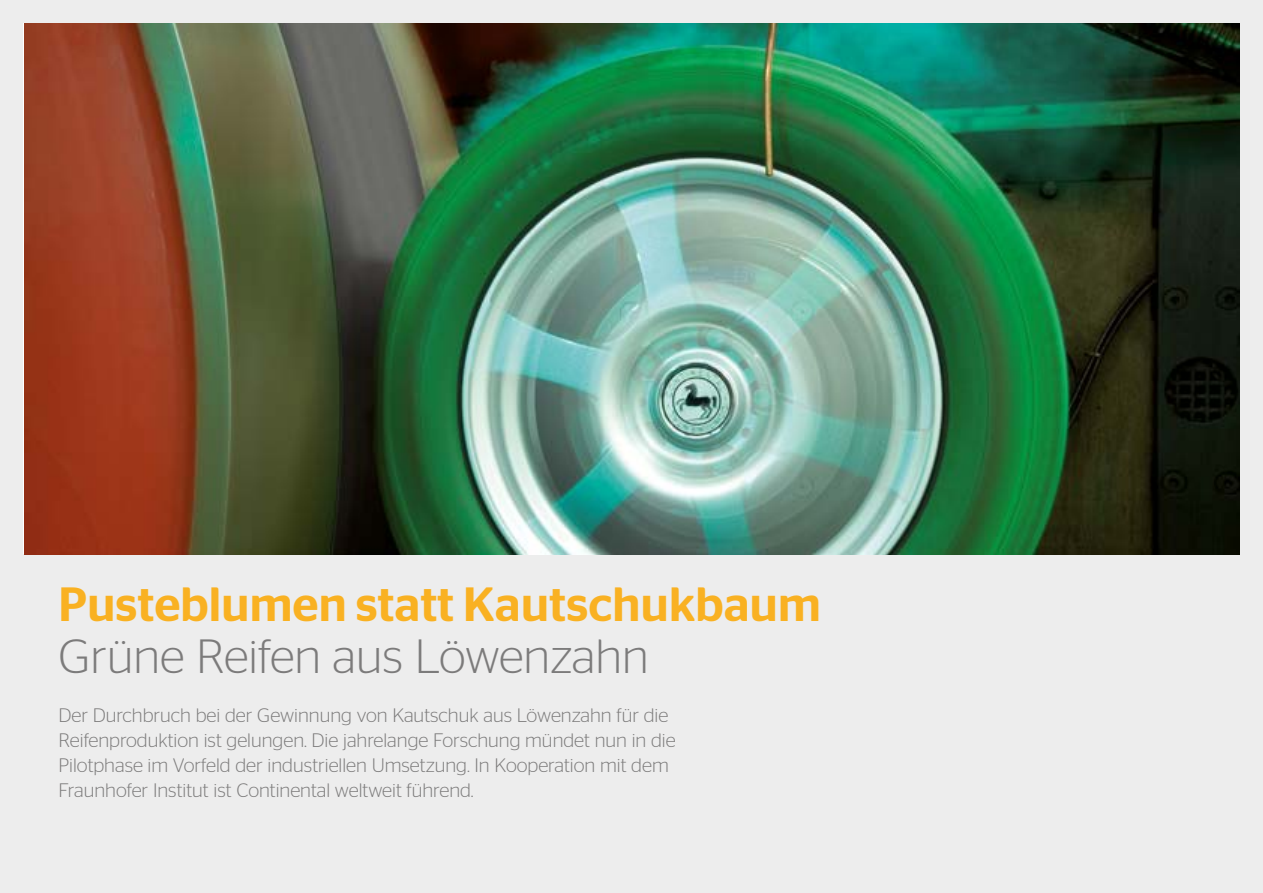
<style>
.page{position:relative;width:1263px;height:893px;background:#ededed}
.page>*{position:absolute;margin:0;border:0;box-sizing:border-box;transform-origin:0 0}
.t1{font:500 48px "Continental Stag Sans";color:#f9b122}
.t2{font:300 48px "Continental Stag Sans";color:#7c7b7b}
.t3{font:300 19.5px/24.8px "Continental Stag Sans";color:#7c7b7b}
</style>
<div class="page">
<img style="left:24px;top:23px;width:1215px;height:531px">
<h1 class="t1" style="left:58px;top:577px;width:764px">Pusteblumen statt Kautschukbaum</h1>
<h1 class="t2" style="left:58px;top:630px;width:592px">Grüne Reifen aus Löwenzahn</h1>
<p class="t3" style="left:58px;top:703px;width:619px">Der Durchbruch bei der Gewinnung von Kautschuk aus Löwenzahn für die Reifenproduktion ist gelungen. Die jahrelange Forschung mündet nun in die Pilotphase im Vorfeld der industriellen Umsetzung. In Kooperation mit dem Fraunhofer Institut ist Continental weltweit führend.</p>
</div>
